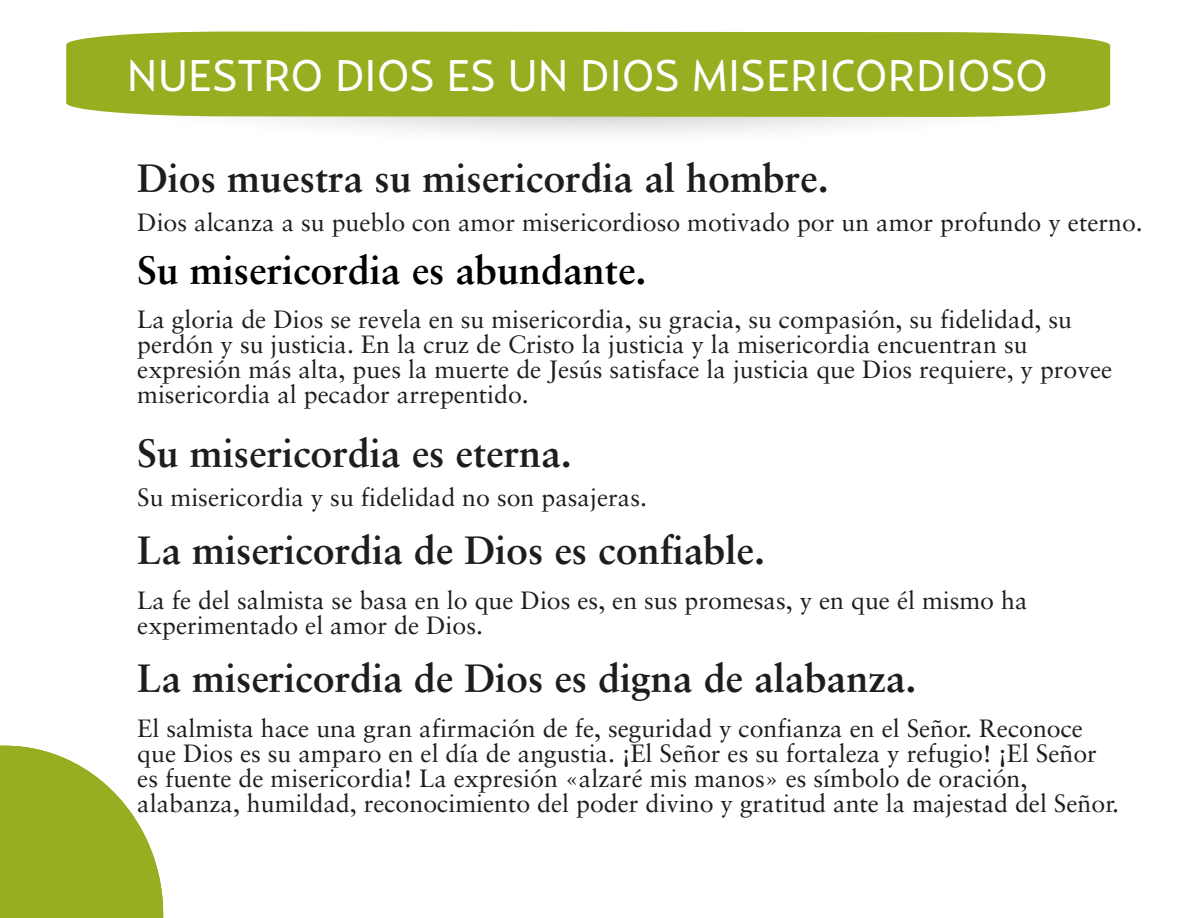
<style>
.page{position:relative;width:1188px;height:918px;background:#fff}
.page>*{position:absolute;margin:0;border:0;box-sizing:border-box;transform-origin:0 0}
.t1{font:43.95px "Relay";color:#fff}
.t2{font:700 39.45px "Sabon";color:#1d1d1b}
.t3{font:700 39.45px "Sabon";color:#000}
.t4{font:25.05px/25px "Sabon";color:#1d1d1b}
</style>
<div class="page">
<svg style="left:0;top:746px;width:163px;height:172px"></svg>
<svg style="left:66px;top:43px;width:1044px;height:102px"></svg>
<div style="left:66px;top:31px;width:1044px;height:86px;background:#97ae21"></div>
<h1 class="t1" style="left:127px;top:49px;width:923px">NUESTRO DIOS ES UN DIOS MISERICORDIOSO</h1>
<h2 class="t2" style="left:137px;top:154px;width:693px">Dios muestra su misericordia al hombre.</h2>
<p class="t4" style="left:137px;top:210px;width:1007px">Dios alcanza a su pueblo con amor misericordioso motivado por un amor profundo y eterno.</p>
<h2 class="t3" style="left:137px;top:246px;width:511px">Su misericordia es abundante.</h2>
<p class="t4" style="left:137px;top:307px;width:977px">La gloria de Dios se revela en su misericordia, su gracia, su compasión, su fidelidad, su perdón y su justicia. En la cruz de Cristo la justicia y la misericordia encuentran su expresión más alta, pues la muerte de Jesús satisface la justicia que Dios requiere, y provee misericordia al pecador arrepentido.</p>
<h2 class="t2" style="left:137px;top:429px;width:436px">Su misericordia es eterna.</h2>
<p class="t4" style="left:137px;top:485px;width:511px">Su misericordia y su fidelidad no son pasajeras.</p>
<h2 class="t2" style="left:137px;top:526px;width:629px">La misericordia de Dios es confiable.</h2>
<p class="t4" style="left:137px;top:587px;width:892px">La fe del salmista se basa en lo que Dios es, en sus promesas, y en que él mismo ha experimentado el amor de Dios.</p>
<h2 class="t2" style="left:137px;top:654px;width:781px">La misericordia de Dios es digna de alabanza.</h2>
<p class="t4" style="left:137px;top:715px;width:984px">El salmista hace una gran afirmación de fe, seguridad y confianza en el Señor. Reconoce que Dios es su amparo en el día de angustia. ¡El Señor es su fortaleza y refugio! ¡El Señor es fuente de misericordia! La expresión «alzaré mis manos» es símbolo de oración, alabanza, humildad, reconocimiento del poder divino y gratitud ante la majestad del Señor.</p>
</div>
